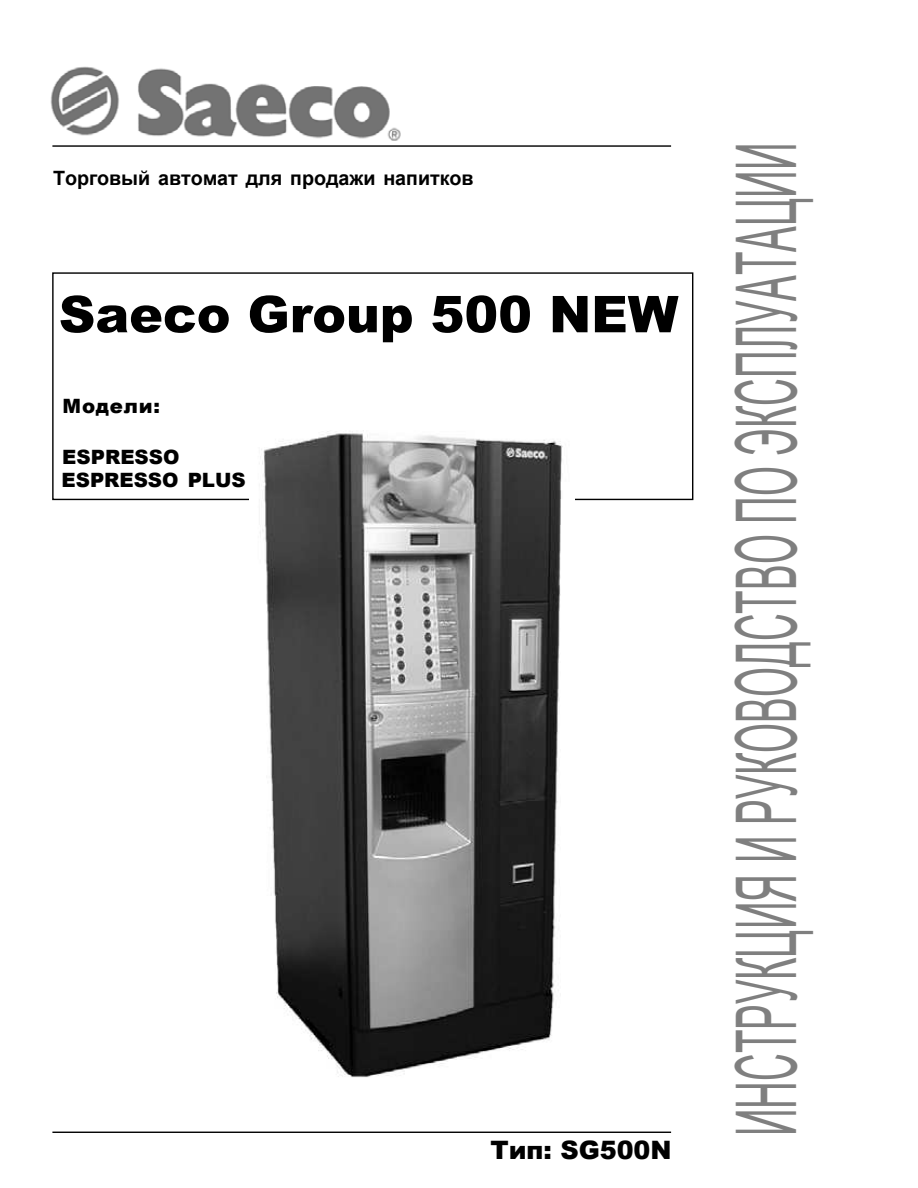
<style>
.page{position:relative;width:918px;height:1188px;background:#fff}
.page>*{position:absolute;margin:0;border:0;box-sizing:border-box;transform-origin:0 0}
.t1{font:83.85px "Arial";color:#7f7f7f;scale:.46 1}
.t2{font:900 50.7px "Arial";color:#000}
.t3{font:900 25.35px "Arial";letter-spacing:-.005em;color:#000}
.t4{font:700 19.8px "Arial";letter-spacing:-.005em;color:#000}
.t5{font:900 19.8px/23.2px "Arial";color:#000}
</style>
<div class="page">
<hr style="left:52px;top:145px;width:619px;height:2px;background:#000">
<hr style="left:52px;top:1132px;width:619px;height:1px;background:#000">
<img style="left:50px;top:66px;width:351px;height:75px">
<img style="left:260px;top:431px;width:303px;height:647px">
<p class="t4" style="left:53px;top:165px;width:422px">Торговый автомат для продажи напитков</p>
<p class="t2" style="left:59px;top:277px;width:621px">Saeco Group 500 NEW</p>
<p class="t5" style="left:63px;top:393px;width:99px">Модели:</p>
<p class="t5" style="left:62px;top:444px;width:186px">ESPRESSO<br>ESPRESSO PLUS</p>
<p class="t3" style="left:490px;top:1132px;width:183px">Тип: SG500N</p>
<p class="t1" style="left:712px;top:1136px;width:2162px;rotate:-90deg">ИНСТРУКЦИЯ И РУКОВОДСТВО ПО ЭКСПЛУАТАЦИИ</p>
</div>
